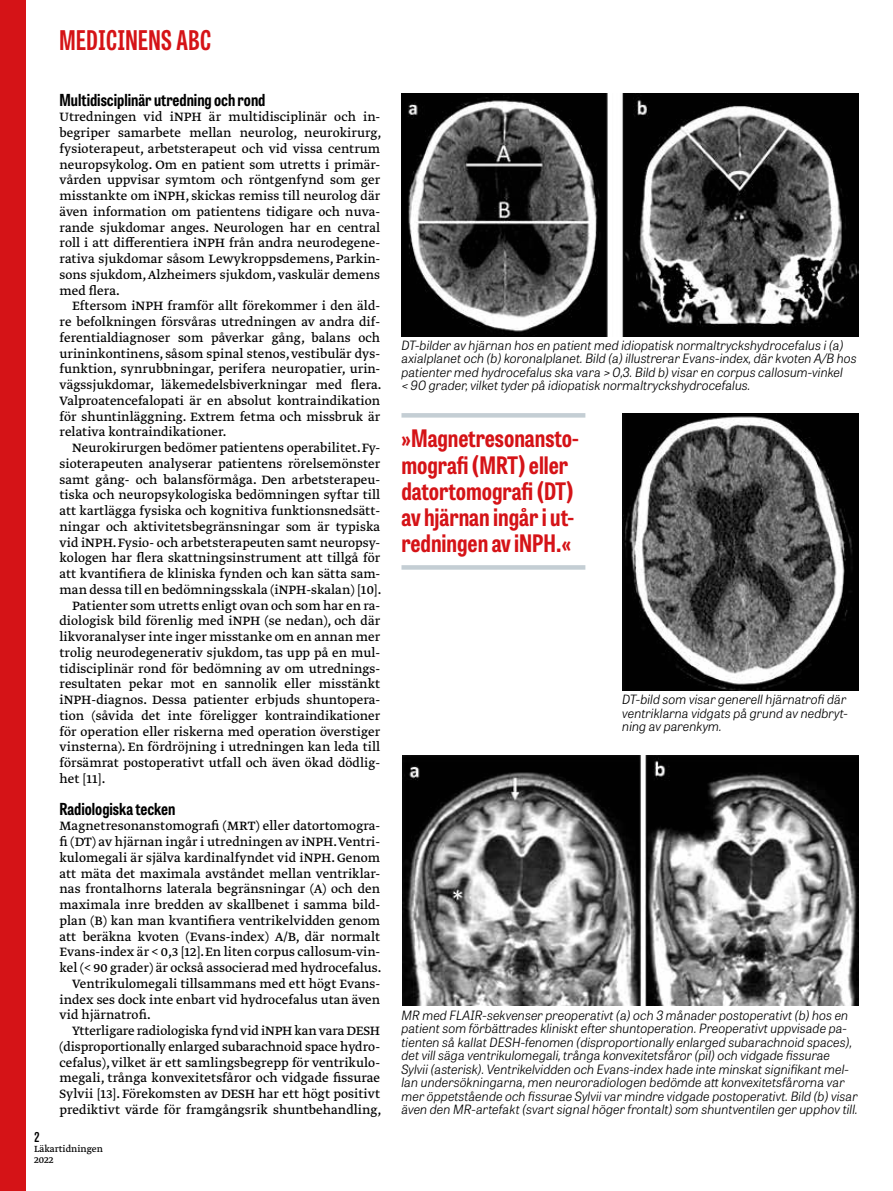
<style>
.page{position:relative;width:893px;height:1191px;background:#fff}
.page>*{position:absolute;margin:0;border:0;box-sizing:border-box;transform-origin:0 0}
.t1{font:700 27px "Tablet Gothic Compressed";letter-spacing:.02em;color:#d51317}
.t2{font:700 24px/26.2px "Tablet Gothic Condensed";color:#d51317}
.t3{font:700 16.5px "Tablet Gothic Condensed";color:#000}
.t4{font:14.25px/15.8px "Greta Text Pro Regular Min";color:#000;text-align:justify}
.t5{font:600 13.5px "Tablet Gothic Condensed";color:#000}
.t6{font:italic 300 12.75px/13.5px "Tablet Gothic";color:#000}
.t7{font:10.5px/10.5px "Greta Text Pro";color:#000}
</style>
<div class="page">
<div style="left:0;top:0;width:26px;height:1191px;background:#d51317"></div>
<img style="left:401px;top:94px;width:457px;height:242px">
<img style="left:402px;top:755px;width:457px;height:251px">
<hr style="left:401px;top:413px;width:184px;height:4px;background:#c4ced4">
<hr style="left:401px;top:565px;width:184px;height:4px;background:#c4ced4">
<img style="left:622px;top:413px;width:237px;height:277px">
<h1 class="t1" style="left:60px;top:22px;width:153px">MEDICINENS ABC</h1>
<p class="t3" style="left:60px;top:88px;width:207px">Multidisciplinär utredning och rond</p>
<p class="t4" style="left:60px;top:110px;width:324px">Utredningen vid iNPH är multidisciplinär och in&shy;begriper samarbete mellan neurolog, neurokirurg, fysioterapeut, arbetsterapeut och vid vissa centrum neuropsykolog. Om en patient som utretts i primär&shy;vården uppvisar symtom och röntgenfynd som ger misstankte om iNPH, skickas remiss till neurolog där även information om patientens tidigare och nuva&shy;rande sjukdomar anges. Neurologen har en central roll i att differentiera iNPH från andra neurodegene&shy;rativa sjukdomar såsom Lewykroppsdemens, Parkin&shy;sons sjukdom, Alzheimers sjukdom, vaskulär demens med flera.</p>
<p class="t4" style="left:60px;top:299px;width:324px;text-indent:13px">Eftersom iNPH framför allt förekommer i den äld&shy;re befolkningen försvåras utredningen av andra dif&shy;ferentialdiagnoser som påverkar gång, balans och urininkontinens, såsom spinal stenos, vestibulär dys&shy;funktion, synrubbningar, perifera neuropatier, urin&shy;vägssjukdomar, läkemedelsbiverkningar med flera.<br>Valproatencefalopati är en absolut kontraindikation för shuntinläggning. Extrem fetma och missbruk är relativa kontraindikationer.</p>
<p class="t4" style="left:72px;top:440px;width:309px">Neurokirurgen bedömer patientens operabilitet. Fy-</p>
<p class="t4" style="left:60px;top:456px;width:322px">sioterapeuten analyserar patientens rörelsemönster</p>
<p class="t4" style="left:60px;top:472px;width:322px">samt gång- och balansförmåga. Den arbetsterapeu-</p>
<p class="t4" style="left:60px;top:488px;width:322px">tiska och neuropsykologiska bedömningen syftar till</p>
<p class="t4" style="left:60px;top:503px;width:322px">att kartlägga fysiska och kognitiva funktionsnedsätt-</p>
<p class="t4" style="left:60px;top:519px;width:322px">ningar och aktivitetsbegränsningar som är typiska</p>
<p class="t4" style="left:60px;top:535px;width:322px">vid iNPH. Fysio- och arbetsterapeuten samt neuropsy-</p>
<p class="t4" style="left:60px;top:551px;width:322px">kologen har flera skattningsinstrument att tillgå för</p>
<p class="t4" style="left:60px;top:566px;width:322px">att kvantifiera de kliniska fynden och kan sätta sam-</p>
<p class="t4" style="left:60px;top:582px;width:324px">man dessa till en bedömningsskala (iNPH-skalan) [10].</p>
<p class="t4" style="left:72px;top:598px;width:309px">Patienter som utretts enligt ovan och som har en ra-</p>
<p class="t4" style="left:60px;top:614px;width:322px">diologisk bild förenlig med iNPH (se nedan), och där</p>
<p class="t4" style="left:60px;top:629px;width:322px">likvoranalyser inte inger misstanke om en annan mer</p>
<p class="t4" style="left:60px;top:645px;width:322px">trolig neurodegenerativ sjukdom, tas upp på en mul-</p>
<p class="t4" style="left:60px;top:661px;width:322px">tidisciplinär rond för bedömning av om utrednings-</p>
<p class="t4" style="left:60px;top:677px;width:322px">resultaten pekar mot en sannolik eller misstänkt</p>
<p class="t4" style="left:60px;top:692px;width:322px">iNPH-diagnos. Dessa patienter erbjuds shuntopera-</p>
<p class="t4" style="left:60px;top:708px;width:322px">tion (såvida det inte föreligger kontraindikationer</p>
<p class="t4" style="left:60px;top:724px;width:322px">för operation eller riskerna med operation överstiger</p>
<p class="t4" style="left:60px;top:739px;width:322px">vinsterna). En fördröjning i utredningen kan leda till</p>
<p class="t4" style="left:60px;top:755px;width:322px">försämrat postoperativt utfall och även ökad dödlig-</p>
<p class="t4" style="left:60px;top:771px;width:48px">het [11].</p>
<p class="t3" style="left:60px;top:797px;width:117px">Radiologiska tecken</p>
<p class="t4" style="left:60px;top:818px;width:322px">Magnetresonanstomografi (MRT) eller datortomogra-</p>
<p class="t4" style="left:60px;top:834px;width:322px">fi (DT) av hjärnan ingår i utredningen av iNPH. Ventri-</p>
<p class="t4" style="left:60px;top:850px;width:322px">kulomegali är själva kardinalfyndet vid iNPH. Genom</p>
<p class="t4" style="left:60px;top:866px;width:322px">att mäta det maximala avståndet mellan ventriklar-</p>
<p class="t4" style="left:60px;top:881px;width:322px">nas frontalhorns laterala begränsningar (A) och den</p>
<p class="t4" style="left:60px;top:897px;width:322px">maximala inre bredden av skallbenet i samma bild-</p>
<p class="t4" style="left:60px;top:913px;width:322px">plan (B) kan man kvantifiera ventrikelvidden genom</p>
<p class="t4" style="left:60px;top:929px;width:322px">att beräkna kvoten (Evans-index) A/B, där normalt</p>
<p class="t4" style="left:60px;top:944px;width:322px">Evans-index är &lt; 0,3 [12]. En liten corpus callosum-vin-</p>
<p class="t4" style="left:60px;top:960px;width:324px">kel (&lt; 90 grader) är också associerad med hydrocefalus.</p>
<p class="t4" style="left:72px;top:976px;width:307px">Ventrikulomegali tillsammans med ett högt Evans--</p>
<p class="t4" style="left:60px;top:992px;width:322px">index ses dock inte enbart vid hydrocefalus utan även</p>
<p class="t4" style="left:60px;top:1007px;width:93px">vid hjärnatrofi.</p>
<p class="t4" style="left:72px;top:1023px;width:309px">Ytterligare radiologiska fynd vid iNPH kan vara DESH</p>
<p class="t4" style="left:60px;top:1039px;width:322px">(disproportionally enlarged subarachnoid space hydro-</p>
<p class="t4" style="left:60px;top:1055px;width:322px">cefalus), vilket är ett samlingsbegrepp för ventrikulo-</p>
<p class="t4" style="left:60px;top:1070px;width:322px">megali, trånga konvexitetsfåror och vidgade fissurae</p>
<p class="t4" style="left:60px;top:1086px;width:322px">Sylvii [13]. Förekomsten av DESH har ett högt positivt</p>
<p class="t4" style="left:60px;top:1102px;width:324px">prediktivt värde för framgångsrik shuntbehandling,</p>
<p class="t5" style="left:34px;top:1127px;width:7px">2</p>
<p class="t7" style="left:34px;top:1144px;width:70px">Läkartidningen<br>2022</p>
<p class="t6" style="left:401px;top:338px;width:457px">DT-bilder av hjärnan hos en patient med idiopatisk normaltryckshydrocefalus i (a) axialplanet och (b) koronalplanet. Bild (a) illustrerar Evans-index, där kvoten A/B hos patienter med hydrocefalus ska vara &gt; 0,3. Bild b) visar en corpus callosum-vinkel<br>&lt; 90 grader, vilket tyder på idiopatisk normaltryckshydrocefalus.</p>
<h2 class="t2" style="left:401px;top:425px;width:179px">»Magnetresonansto&shy;mografi (MRT) eller datortomografi (DT) av hjärnan ingår i ut&shy;redningen av iNPH.«</h2>
<p class="t6" style="left:622px;top:692px;width:227px">DT-bild som visar generell hjärnatrofi där ventriklarna vidgats på grund av nedbryt&shy;ning av parenkym.</p>
<p class="t6" style="left:401px;top:1007px;width:458px">MR med FLAIR-sekvenser preoperativt (a) och 3 månader postoperativt (b) hos en patient som förbättrades kliniskt efter shuntoperation. Preoperativt uppvisade pa&shy;tienten så kallat DESH-fenomen (disproportionally enlarged subarachnoid spaces), det vill säga ventrikulomegali, trånga konvexitetsfåror (pil) och vidgade fissurae Sylvii (asterisk). Ventrikelvidden och Evans-index hade inte minskat signifikant mel&shy;lan undersökningarna, men neuroradiologen bedömde att konvexitetsfårorna var mer öppetstående och fissurae Sylvii var mindre vidgade postoperativt. Bild (b) visar även den MR-artefakt (svart signal höger frontalt) som shuntventilen ger upphov till.</p>
</div>
